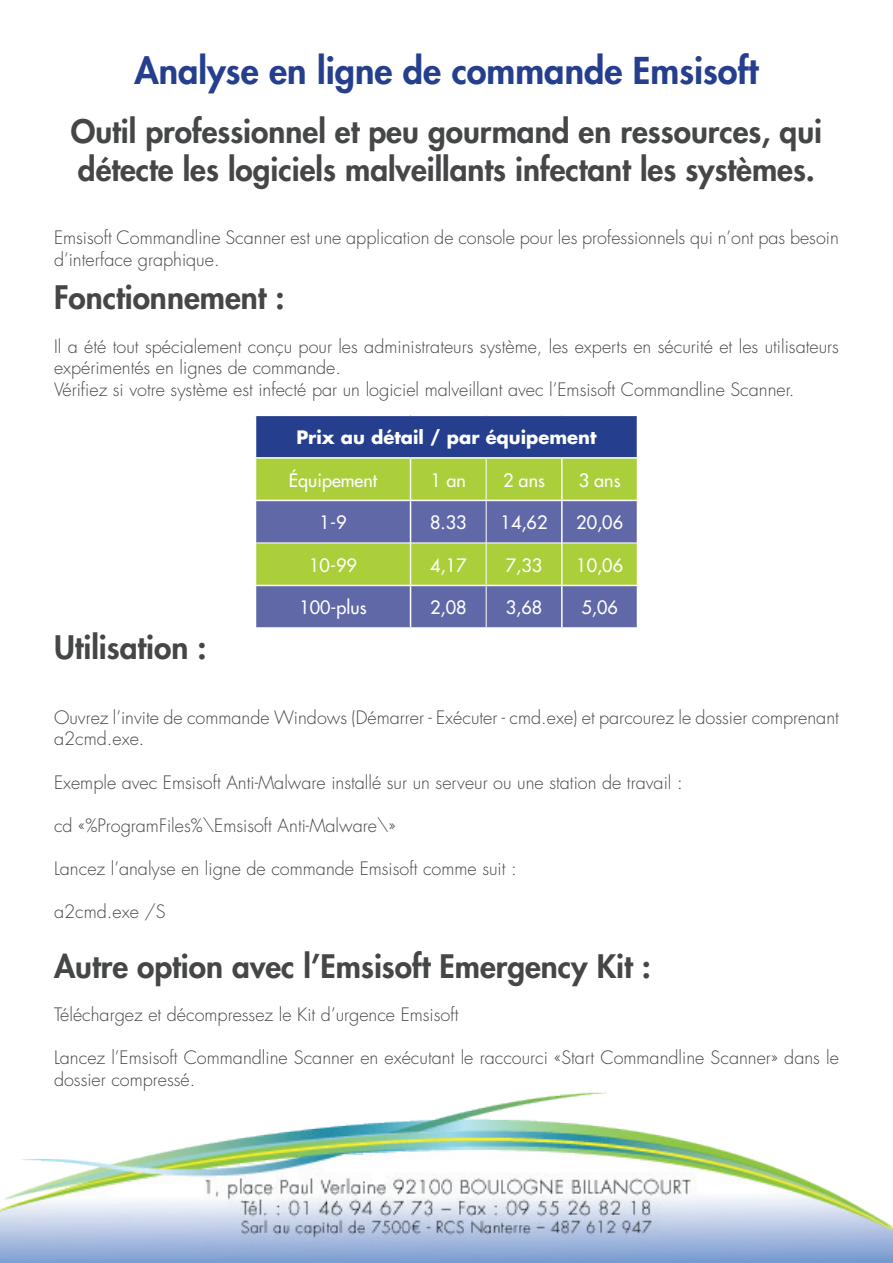
<style>
.page{position:relative;width:893px;height:1263px;background:#fff}
.page>*{position:absolute;margin:0;border:0;box-sizing:border-box;transform-origin:0 0}
.t1{font:800 36px "Futura Std";color:#253f8e}
.t2{font:800 31.5px/37.8px "Futura Std";color:#454647}
.t3{font:300 18px/21.6px "Futura Std";color:#454647}
.t4{font:500 18px "Futura Std";color:#fff}
.t5{font:700 18px "Futura Std";color:#fff}
</style>
<div class="page">
<div style="left:255px;top:415px;width:382px;height:43px;background:#253f8e"></div>
<div style="left:256px;top:459px;width:381px;height:41px;background:#aacf3b"></div>
<svg style="left:256px;top:501px;width:381px;height:126px;fill:#6168a7"></svg>
<hr style="left:255px;top:415px;width:155px;height:1px;background:#fff">
<hr style="left:255px;top:416px;width:1px;height:41px;background:#fff">
<hr style="left:410px;top:415px;width:76px;height:1px;background:#fff">
<hr style="left:486px;top:415px;width:76px;height:1px;background:#fff">
<hr style="left:562px;top:415px;width:76px;height:1px;background:#fff">
<hr style="left:255px;top:457px;width:155px;height:2px;background:#fff">
<hr style="left:410px;top:457px;width:76px;height:2px;background:#fff">
<hr style="left:410px;top:459px;width:1px;height:41px;background:#fff">
<hr style="left:486px;top:457px;width:76px;height:2px;background:#fff">
<hr style="left:562px;top:457px;width:76px;height:2px;background:#fff">
<hr style="left:561px;top:459px;width:2px;height:41px;background:#fff">
<hr style="left:410px;top:501px;width:1px;height:42px;background:#fff">
<hr style="left:561px;top:501px;width:2px;height:42px;background:#fff">
<hr style="left:410px;top:543px;width:1px;height:42px;background:#fff">
<hr style="left:561px;top:543px;width:2px;height:42px;background:#fff">
<hr style="left:255px;top:585px;width:155px;height:1px;background:#fff">
<hr style="left:410px;top:585px;width:76px;height:1px;background:#fff">
<hr style="left:410px;top:586px;width:1px;height:41px;background:#fff">
<hr style="left:486px;top:585px;width:76px;height:1px;background:#fff">
<hr style="left:562px;top:585px;width:76px;height:1px;background:#fff">
<hr style="left:561px;top:586px;width:2px;height:41px;background:#fff">
<hr style="left:486px;top:459px;width:1px;height:41px;background:#fff">
<hr style="left:486px;top:501px;width:1px;height:42px;background:#fff">
<hr style="left:486px;top:543px;width:1px;height:42px;background:#fff">
<hr style="left:486px;top:586px;width:1px;height:41px;background:#fff">
<hr style="left:256px;top:543px;width:154px;height:1px;background:#fff">
<hr style="left:410px;top:543px;width:76px;height:1px;background:#fff">
<hr style="left:486px;top:543px;width:76px;height:1px;background:#fff">
<hr style="left:562px;top:543px;width:75px;height:1px;background:#fff">
<img style="left:0;top:1091px;width:893px;height:172px">
<h1 class="t1" style="left:135px;top:48px;width:625px">Analyse en ligne de commande Emsisoft</h1>
<h2 class="t2" style="left:71px;top:113px;width:753px">Outil professionnel et peu gourmand en ressources, qui détecte les logiciels malveillants infectant les systèmes.</h2>
<p class="t3" style="left:54px;top:228px;width:786px">Emsisoft Commandline Scanner est une application de console pour les professionnels qui n’ont pas besoin d’interface graphique.</p>
<h2 class="t2" style="left:54px;top:279px;width:232px">Fonctionnement :</h2>
<p class="t3" style="left:54px;top:336px;width:786px">Il a été tout spécialement conçu pour les administrateurs système, les experts en sécurité et les utilisateurs expérimentés en lignes de commande.<br>Vérifiez si votre système est infecté par un logiciel malveillant avec l’Emsisoft Commandline Scanner.</p>
<p class="t5" style="left:296px;top:425px;width:302px">Prix au détail / par équipement</p>
<p class="t4" style="left:289px;top:469px;width:90px">Équipement</p>
<p class="t4" style="left:431px;top:469px;width:37px">1 an</p>
<p class="t4" style="left:503px;top:469px;width:43px">2 ans</p>
<p class="t4" style="left:579px;top:469px;width:43px">3 ans</p>
<p class="t4" style="left:320px;top:511px;width:28px">1-9</p>
<p class="t4" style="left:430px;top:511px;width:38px">8.33</p>
<p class="t4" style="left:501px;top:511px;width:48px">14,62</p>
<p class="t4" style="left:576px;top:511px;width:48px">20,06</p>
<p class="t4" style="left:309px;top:554px;width:49px">10-99</p>
<p class="t4" style="left:430px;top:554px;width:38px">4,17</p>
<p class="t4" style="left:506px;top:554px;width:38px">7,33</p>
<p class="t4" style="left:576px;top:554px;width:48px">10,06</p>
<p class="t4" style="left:299px;top:596px;width:69px">100-plus</p>
<p class="t4" style="left:430px;top:596px;width:38px">2,08</p>
<p class="t4" style="left:506px;top:596px;width:38px">3,68</p>
<p class="t4" style="left:581px;top:596px;width:38px">5,06</p>
<h2 class="t2" style="left:54px;top:628px;width:154px">Utilisation :</h2>
<p class="t3" style="left:54px;top:707px;width:786px">Ouvrez l’invite de commande Windows (Démarrer - Exécuter - cmd.exe) et parcourez le dossier comprenant a2cmd.exe.</p>
<p class="t3" style="left:54px;top:772px;width:630px">Exemple avec Emsisoft Anti-Malware installé sur un serveur ou une station de travail :</p>
<p class="t3" style="left:54px;top:815px;width:343px">cd «%ProgramFiles%\Emsisoft Anti-Malware\»</p>
<p class="t3" style="left:54px;top:858px;width:464px">Lancez l’analyse en ligne de commande Emsisoft comme suit :</p>
<p class="t3" style="left:54px;top:901px;width:113px">a2cmd.exe /S</p>
<h2 class="t2" style="left:54px;top:947px;width:598px">Autre option avec l’Emsisoft Emergency Kit :</h2>
<p class="t3" style="left:54px;top:1004px;width:406px">Téléchargez et décompressez le Kit d’urgence Emsisoft</p>
<p class="t3" style="left:54px;top:1047px;width:786px">Lancez l’Emsisoft Commandline Scanner en exécutant le raccourci «Start Commandline Scanner» dans le dossier compressé.</p>
</div>
